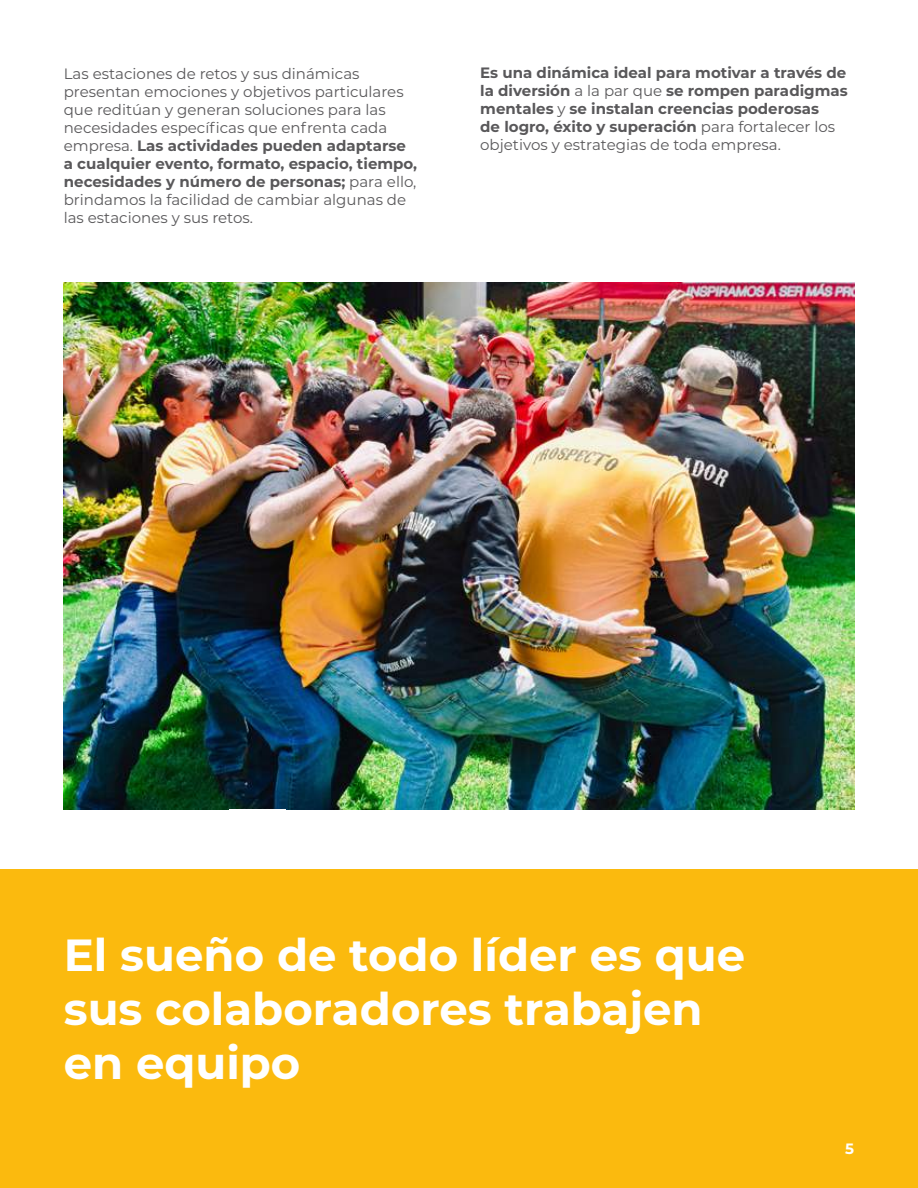
<style>
.page{position:relative;width:918px;height:1188px;background:#fff}
.page>*{position:absolute;margin:0;border:0;box-sizing:border-box;transform-origin:0 0}
.t1{font:700 45px/54px "Montserrat";color:#fff}
.t2{font:15px/18px "Montserrat";color:#59585a}
.t3{font:700 15px/18px "Montserrat";color:#59585a}
.t4{font:700 15px "Montserrat";color:#fff}
.s1{font-weight:700}
.s2{font-weight:400}
</style>
<div class="page">
<div style="left:0;top:869px;width:918px;height:319px;background:#fbba0e"></div>
<img style="left:64px;top:282px;width:790px;height:527px">
<p class="t2" style="left:64px;top:64px;width:355px">Las estaciones de retos y sus dinámicas presentan emociones y objetivos particulares que reditúan y generan soluciones para las necesidades específicas que enfrenta cada empresa. <span class="s1">Las actividades pueden adaptarse a cualquier evento, formato, espacio, tiempo, necesidades y número de personas;</span> para ello, brindamos la facilidad de cambiar algunas de las estaciones y sus retos.</p>
<p class="t3" style="left:480px;top:63px;width:369px">Es una dinámica ideal para motivar a través de la diversión <span class="s2">a la par que</span> se rompen paradigmas mentales <span class="s2">y</span> se instalan creencias poderosas<br>de logro, éxito y superación <span class="s2">para fortalecer los objetivos y estrategias de toda empresa.</span></p>
<h1 class="t1" style="left:64px;top:926px;width:683px">El sueño de todo líder es que sus colaboradores trabajen en equipo</h1>
<p class="t4" style="left:845px;top:1138px;width:10px">5</p>
</div>
